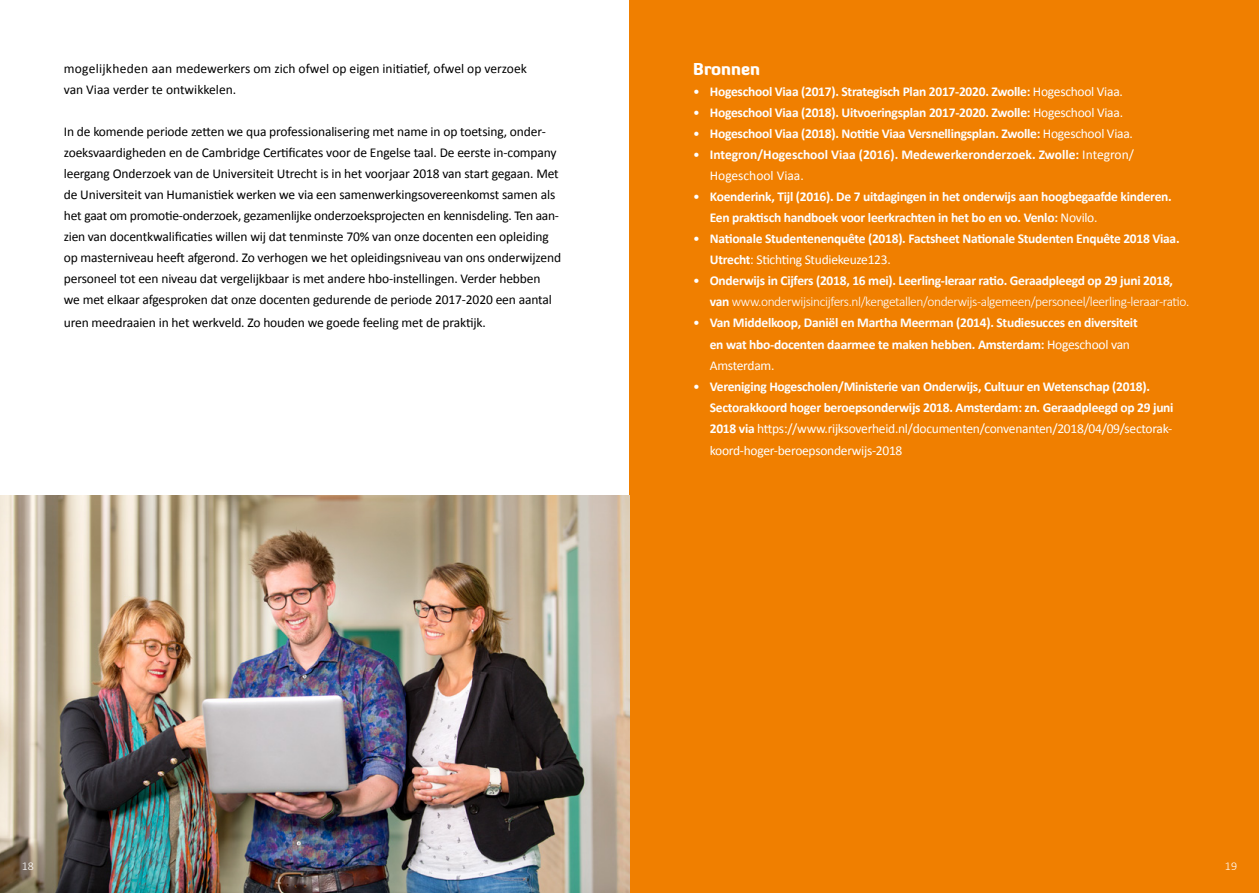
<style>
.page{position:relative;width:1259px;height:893px;background:#fff}
.page>*{position:absolute;margin:0;border:0;box-sizing:border-box;transform-origin:0 0}
.t1{font:900 16.5px "Diavlo";color:#fff}
.t2{font:13.5px/21px "Calibri";letter-spacing:-.01em;color:#000}
.t3{font:700 13.5px/21px "Calibri";letter-spacing:-.02em;color:#fff}
.t4{font:300 13.5px/21px "Calibri";letter-spacing:-.03em;color:#fff}
.t5{font:700 13.5px/21px "Calibri";color:#fff}
.t6{font:13.5px "Calibri";letter-spacing:-.02em;color:#fff}
.t7{font:300 12px "Calibri";color:#fff}
.s1{font-weight:400}
.s2{font-weight:700}
</style>
<div class="page">
<div style="left:629px;top:0;width:630px;height:893px;background:#f07f00"></div>
<img style="left:0;top:495px;width:629px;height:398px">
<p class="t2" style="left:64px;top:58px;width:464px">mogelijkheden aan medewerkers om zich ofwel op eigen initiatief, ofwel op verzoek van Viaa verder te ontwikkelen.</p>
<p class="t2" style="left:64px;top:121px;width:499px">In de komende periode zetten we qua professionalisering met name in op toetsing, onder&shy;zoeksvaardigheden en de Cambridge Certificates voor de Engelse taal. De eerste in-company leergang Onderzoek van de Universiteit Utrecht is in het voorjaar 2018 van start gegaan. Met de Universiteit van Humanistiek werken we via een samenwerkingsovereenkomst samen als het gaat om promotie-onderzoek, gezamenlijke onderzoeksprojecten en kennisdeling. Ten aan&shy;zien van docentkwalificaties willen wij dat tenminste 70% van onze docenten een opleiding op masterniveau heeft afgerond. Zo verhogen we het opleidingsniveau van ons onderwijzend personeel tot een niveau dat vergelijkbaar is met andere hbo-instellingen. Verder hebben<br>we met elkaar afgesproken dat onze docenten gedurende de periode 2017-2020 een aantal</p>
<p class="t2" style="left:64px;top:311px;width:423px">uren meedraaien in het werkveld. Zo houden we goede feeling met de praktijk.</p>
<p class="t1" style="left:693px;top:59px;width:68px">Bronnen</p>
<p class="t3" style="left:693px;top:81px;width:431px"><span class="s1">•</span> Hogeschool Viaa (2017). Strategisch Plan 2017-2020. Zwolle: <span class="s1">Hogeschool Viaa.</span></p>
<p class="t3" style="left:693px;top:102px;width:431px"><span class="s1">•</span> Hogeschool Viaa (2018). Uitvoeringsplan 2017-2020. Zwolle: <span class="s1">Hogeschool Viaa.</span></p>
<p class="t3" style="left:693px;top:123px;width:441px"><span class="s1">•</span> Hogeschool Viaa (2018). Notitie Viaa Versnellingsplan. Zwolle: <span class="s1">Hogeschool Viaa.</span></p>
<p class="t5" style="left:710px;top:144px;width:426px;text-indent:-16px"><span class="s1">•</span> Integron/Hogeschool Viaa (2016). Medewerkeronderzoek. Zwolle: <span class="s1">Integron/<br>Hogeschool Viaa.</span></p>
<p class="t3" style="left:710px;top:186px;width:463px;text-indent:-16px"><span class="s1">•</span> Koenderink, Tijl (2016). De 7 uitdagingen in het onderwijs aan hoogbegaafde kinderen.<br>Een praktisch handboek voor leerkrachten in het bo en vo. Venlo: <span class="s1">Novilo.</span></p>
<p class="t3" style="left:710px;top:228px;width:471px;text-indent:-16px"><span class="s1">•</span> Nationale Studentenenquête (2018). Factsheet Nationale Studenten Enquête 2018 Viaa.<br>Utrecht<span class="s1">: Stichting Studiekeuze123.</span></p>
<p class="t4" style="left:710px;top:270px;width:481px;text-indent:-16px"><span class="s1">•</span> <span class="s2">Onderwijs in Cijfers (2018, 16 mei). Leerling-leraar ratio. Geraadpleegd op 29 juni 2018, van</span> www.onderwijsincijfers.nl/kengetallen/onderwijs-algemeen/personeel/leerling-leraar-ratio.</p>
<p class="t3" style="left:710px;top:312px;width:429px;text-indent:-16px"><span class="s1">•</span> Van Middelkoop, Daniël en Martha Meerman (2014). Studiesucces en diversiteit en wat hbo-docenten daarmee te maken hebben. Amsterdam: <span class="s1">Hogeschool van<br>Amsterdam.</span></p>
<p class="t3" style="left:710px;top:375px;width:465px;text-indent:-16px"><span class="s1">•</span> Vereniging Hogescholen/Ministerie van Onderwijs, Cultuur en Wetenschap (2018).<br>Sectorakkoord hoger beroepsonderwijs 2018. Amsterdam: zn. Geraadpleegd op 29 juni<br>2018 via <span class="s1">https://www.rijksoverheid.nl/documenten/convenanten/2018/04/09/sectorak-</span></p>
<p class="t6" style="left:710px;top:441px;width:194px">koord-hoger-beroepsonderwijs-2018</p>
<p class="t7" style="left:22px;top:859px;width:14px">18</p>
<p class="t7" style="left:1225px;top:859px;width:14px">19</p>
</div>
